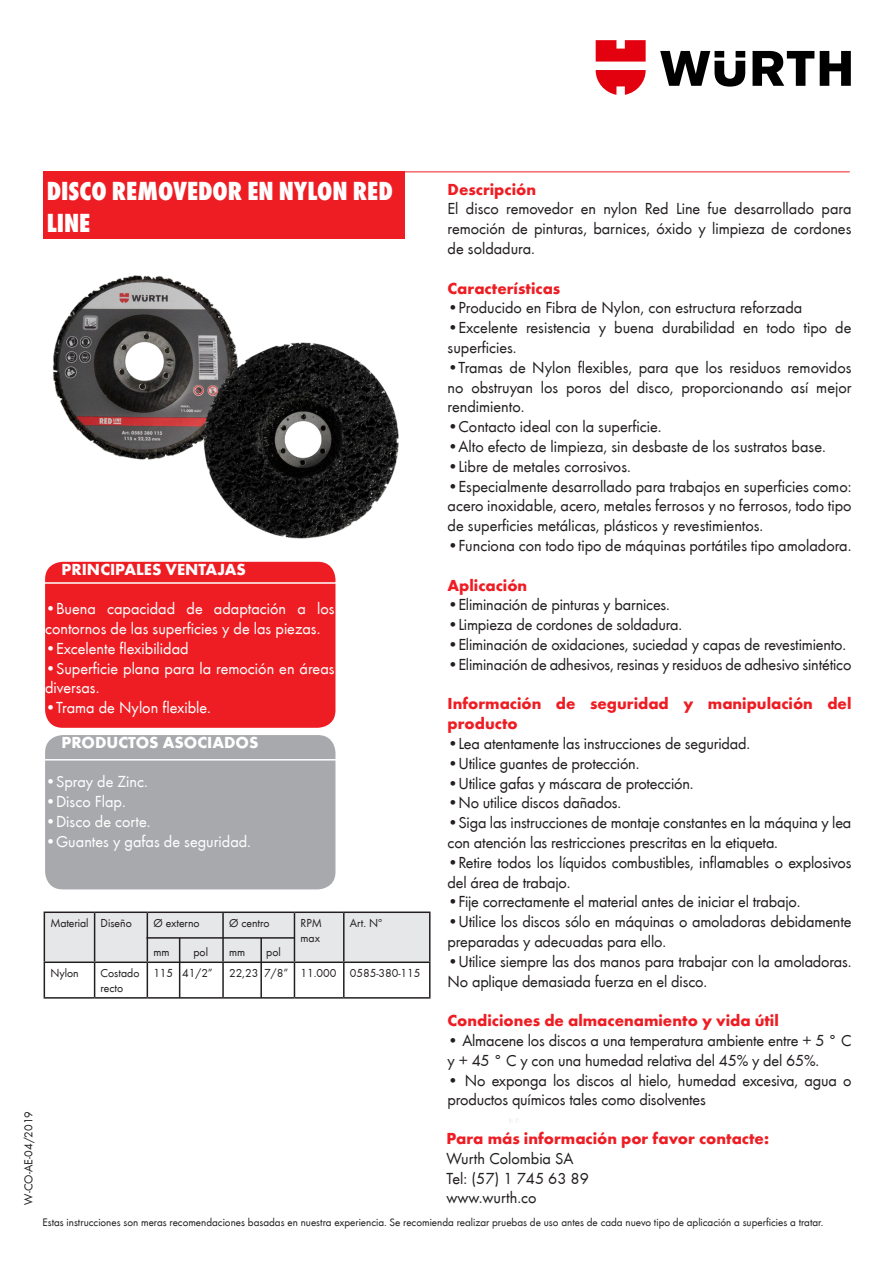
<style>
.page{position:relative;width:893px;height:1263px;background:#fff}
.page>*{position:absolute;margin:0;border:0;box-sizing:border-box;transform-origin:0 0}
.t1{font:800 condensed 27px/32.4px "Wuerth";color:#fff}
.t2{font:16.5px/19.8px "Wuerth";letter-spacing:-.01em;color:#231f20}
.t3{font:16.5px/19.8px "Wuerth";color:#fff}
.t4{font:700 16.5px/19.8px "Wuerth";color:#ee1d23}
.t5{font:700 16.5px "Wuerth";color:#fff}
.t6{font:12px/14.4px "Wuerth";color:#231f20}
.t7{font:11.25px "Wuerth";color:#231f20}
</style>
<div class="page">
<div style="left:43px;top:172px;width:362px;height:67px;background:#ee1d23"></div>
<hr style="left:358px;top:171px;width:492px;height:1px;background:#ee1d23">
<svg style="left:660px;top:51px;width:191px;height:36px"></svg>
<svg style="left:596px;top:40px;width:50px;height:55px"></svg>
<div style="left:44px;top:734px;width:292px;height:156px;background:#a8a9ad;border-radius:18px"></div>
<div style="left:44px;top:733px;width:293px;height:158px;border:2px solid #fff;border-radius:18px"></div>
<hr style="left:44px;top:759px;width:293px;height:1px;background:#fff">
<div style="left:44px;top:561px;width:292px;height:167px;background:#ee1d23;border-radius:18px"></div>
<div style="left:44px;top:560px;width:293px;height:169px;border:2px solid #fff;border-radius:18px"></div>
<hr style="left:44px;top:582px;width:293px;height:2px;background:#fff">
<div style="left:45px;top:913px;width:384px;height:48px;background:#e6e7e9"></div>
<hr style="left:44px;top:911px;width:51px;height:2px;background:#231f20">
<hr style="left:44px;top:913px;width:1px;height:48px;background:#231f20">
<hr style="left:95px;top:911px;width:52px;height:2px;background:#231f20">
<hr style="left:94px;top:913px;width:1px;height:48px;background:#231f20">
<hr style="left:147px;top:911px;width:76px;height:2px;background:#231f20">
<hr style="left:147px;top:913px;width:1px;height:48px;background:#231f20">
<hr style="left:223px;top:911px;width:71px;height:2px;background:#231f20">
<hr style="left:222px;top:913px;width:2px;height:48px;background:#231f20">
<hr style="left:294px;top:911px;width:50px;height:2px;background:#231f20">
<hr style="left:294px;top:913px;width:1px;height:48px;background:#231f20">
<hr style="left:344px;top:911px;width:87px;height:2px;background:#231f20">
<hr style="left:343px;top:913px;width:2px;height:48px;background:#231f20">
<hr style="left:429px;top:913px;width:2px;height:48px;background:#231f20">
<hr style="left:44px;top:961px;width:51px;height:2px;background:#231f20">
<hr style="left:44px;top:963px;width:1px;height:34px;background:#231f20">
<hr style="left:95px;top:961px;width:52px;height:2px;background:#231f20">
<hr style="left:94px;top:963px;width:1px;height:34px;background:#231f20">
<hr style="left:147px;top:961px;width:76px;height:2px;background:#231f20">
<hr style="left:147px;top:963px;width:1px;height:34px;background:#231f20">
<hr style="left:223px;top:961px;width:71px;height:2px;background:#231f20">
<hr style="left:222px;top:963px;width:2px;height:34px;background:#231f20">
<hr style="left:294px;top:961px;width:50px;height:2px;background:#231f20">
<hr style="left:294px;top:963px;width:1px;height:34px;background:#231f20">
<hr style="left:344px;top:961px;width:87px;height:2px;background:#231f20">
<hr style="left:343px;top:963px;width:2px;height:34px;background:#231f20">
<hr style="left:429px;top:963px;width:2px;height:34px;background:#231f20">
<hr style="left:44px;top:997px;width:51px;height:1px;background:#231f20">
<hr style="left:95px;top:997px;width:52px;height:1px;background:#231f20">
<hr style="left:147px;top:997px;width:76px;height:1px;background:#231f20">
<hr style="left:223px;top:997px;width:71px;height:1px;background:#231f20">
<hr style="left:294px;top:997px;width:50px;height:1px;background:#231f20">
<hr style="left:344px;top:997px;width:87px;height:1px;background:#231f20">
<hr style="left:146px;top:937px;width:148px;height:2px;background:#231f20">
<hr style="left:179px;top:938px;width:1px;height:60px;background:#231f20">
<hr style="left:260px;top:938px;width:2px;height:60px;background:#231f20">
<img style="left:53px;top:275px;width:172px;height:185px">
<img style="left:184px;top:319px;width:215px;height:220px">
<p class="t6" style="left:21px;top:1205px;width:95px;rotate:-90deg">W-CO-AE-04/2019</p>
<p class="t1" style="left:47px;top:173px;width:348px">DISCO REMOVEDOR EN NYLON RED<br>LINE</p>
<p class="t5" style="left:62px;top:557px;width:186px">PRINCIPALES VENTAJAS</p>
<p class="t3" style="left:45px;top:598px;width:291px">•Buena capacidad de adaptación a los contornos de las superficies y de las piezas.</p>
<p class="t3" style="left:45px;top:637px;width:145px">•Excelente flexibilidad</p>
<p class="t3" style="left:45px;top:657px;width:291px">•Superficie plana para la remoción en áreas diversas.</p>
<p class="t3" style="left:45px;top:697px;width:167px">•Trama de Nylon flexible.</p>
<p class="t5" style="left:62px;top:730px;width:198px">PRODUCTOS ASOCIADOS</p>
<p class="t3" style="left:45px;top:771px;width:104px">•Spray de Zinc.</p>
<p class="t3" style="left:45px;top:791px;width:82px">•Disco Flap.</p>
<p class="t3" style="left:45px;top:811px;width:107px">•Disco de corte.</p>
<p class="t3" style="left:45px;top:831px;width:207px">•Guantes y gafas de seguridad.</p>
<p class="t6" style="left:50px;top:916px;width:40px">Material</p>
<p class="t6" style="left:101px;top:916px;width:33px">Diseño</p>
<p class="t6" style="left:153px;top:916px;width:48px">Ø externo</p>
<p class="t6" style="left:153px;top:944px;width:18px">mm</p>
<p class="t6" style="left:193px;top:944px;width:16px">pol</p>
<p class="t6" style="left:229px;top:916px;width:42px">Ø centro</p>
<p class="t6" style="left:229px;top:944px;width:18px">mm</p>
<p class="t6" style="left:266px;top:944px;width:16px">pol</p>
<p class="t6" style="left:300px;top:916px;width:23px">RPM max</p>
<p class="t6" style="left:350px;top:916px;width:34px">Art. Nº</p>
<p class="t6" style="left:50px;top:966px;width:30px">Nylon</p>
<p class="t6" style="left:101px;top:966px;width:40px">Costado recto</p>
<p class="t6" style="left:153px;top:966px;width:61px">115 41/2”</p>
<p class="t6" style="left:229px;top:966px;width:61px">22,23 7/8”</p>
<p class="t6" style="left:300px;top:966px;width:37px">11.000</p>
<p class="t6" style="left:350px;top:966px;width:72px">0585-380-115</p>
<p class="t4" style="left:448px;top:178px;width:90px">Descripción</p>
<p class="t2" style="left:448px;top:198px;width:405px;text-align:justify">El disco removedor en nylon Red Line fue desarrollado para remoción de pinturas, barnices, óxido y limpieza de cordones de soldadura.</p>
<p class="t4" style="left:448px;top:277px;width:114px">Características</p>
<p class="t2" style="left:448px;top:297px;width:356px">•Producido en Fibra de Nylon, con estructura reforzada</p>
<p class="t2" style="left:448px;top:317px;width:405px">•Excelente resistencia y buena durabilidad en todo tipo de superficies.</p>
<p class="t2" style="left:448px;top:357px;width:405px;text-align:justify">•Tramas de Nylon flexibles, para que los residuos removidos no obstruyan los poros del disco, proporcionando así mejor rendimiento.</p>
<p class="t2" style="left:448px;top:416px;width:216px">•Contacto ideal con la superficie.</p>
<p class="t2" style="left:448px;top:436px;width:380px">•Alto efecto de limpieza, sin desbaste de los sustratos base.</p>
<p class="t2" style="left:448px;top:456px;width:185px">•Libre de metales corrosivos.</p>
<p class="t2" style="left:448px;top:475px;width:405px;text-align:justify">•Especialmente desarrollado para trabajos en superficies como: acero inoxidable, acero, metales ferrosos y no ferrosos, todo tipo de superficies metálicas, plásticos y revestimientos.</p>
<p class="t2" style="left:448px;top:535px;width:405px">•Funciona con todo tipo de máquinas portátiles tipo amoladora.</p>
<p class="t4" style="left:448px;top:574px;width:81px">Aplicación</p>
<p class="t2" style="left:448px;top:594px;width:224px">•Eliminación de pinturas y barnices.</p>
<p class="t2" style="left:448px;top:614px;width:236px">•Limpieza de cordones de soldadura.</p>
<p class="t2" style="left:448px;top:634px;width:400px">•Eliminación de oxidaciones, suciedad y capas de revestimiento.</p>
<p class="t2" style="left:448px;top:654px;width:405px">•Eliminación de adhesivos, resinas y residuos de adhesivo sintético</p>
<p class="t4" style="left:448px;top:693px;width:405px">Información de seguridad y manipulación del producto</p>
<p class="t2" style="left:448px;top:733px;width:304px">•Lea atentamente las instrucciones de seguridad.</p>
<p class="t2" style="left:448px;top:753px;width:193px">•Utilice guantes de protección.</p>
<p class="t2" style="left:448px;top:772px;width:247px">•Utilice gafas y máscara de protección.</p>
<p class="t2" style="left:448px;top:792px;width:175px">•No utilice discos dañados.</p>
<p class="t2" style="left:448px;top:812px;width:405px">•Siga las instrucciones de montaje constantes en la máquina y lea con atención las restricciones prescritas en la etiqueta.</p>
<p class="t2" style="left:448px;top:852px;width:405px">•Retire todos los líquidos combustibles, inflamables o explosivos del área de trabajo.</p>
<p class="t2" style="left:448px;top:891px;width:354px">•Fije correctamente el material antes de iniciar el trabajo.</p>
<p class="t2" style="left:448px;top:911px;width:405px">•Utilice los discos sólo en máquinas o amoladoras debidamente preparadas y adecuadas para ello.</p>
<p class="t2" style="left:448px;top:951px;width:405px">•Utilice siempre las dos manos para trabajar con la amoladoras.<br>No aplique demasiada fuerza en el disco.</p>
<p class="t4" style="left:448px;top:1009px;width:333px">Condiciones de almacenamiento y vida útil</p>
<p class="t2" style="left:448px;top:1030px;width:405px">• Almacene los discos a una temperatura ambiente entre + 5 ° C y + 45 ° C y con una humedad relativa del 45% y del 65%.</p>
<p class="t2" style="left:448px;top:1069px;width:405px">• No exponga los discos al hielo, humedad excesiva, agua o productos químicos tales como disolventes</p>
<p class="t4" style="left:446px;top:1127px;width:324px">Para más información por favor contacte:</p>
<p class="t2" style="left:446px;top:1147px;width:128px">Wurth Colombia SA</p>
<p class="t2" style="left:446px;top:1167px;width:144px">Tel: (57) 1 745 63 89</p>
<p class="t2" style="left:446px;top:1187px;width:91px">www.wurth.co</p>
<p class="t7" style="left:43px;top:1214px;width:782px">Estas instrucciones son meras recomendaciones basadas en nuestra experiencia. Se recomienda realizar pruebas de uso antes de cada nuevo tipo de aplicación a superficies a tratar.</p>
</div>
